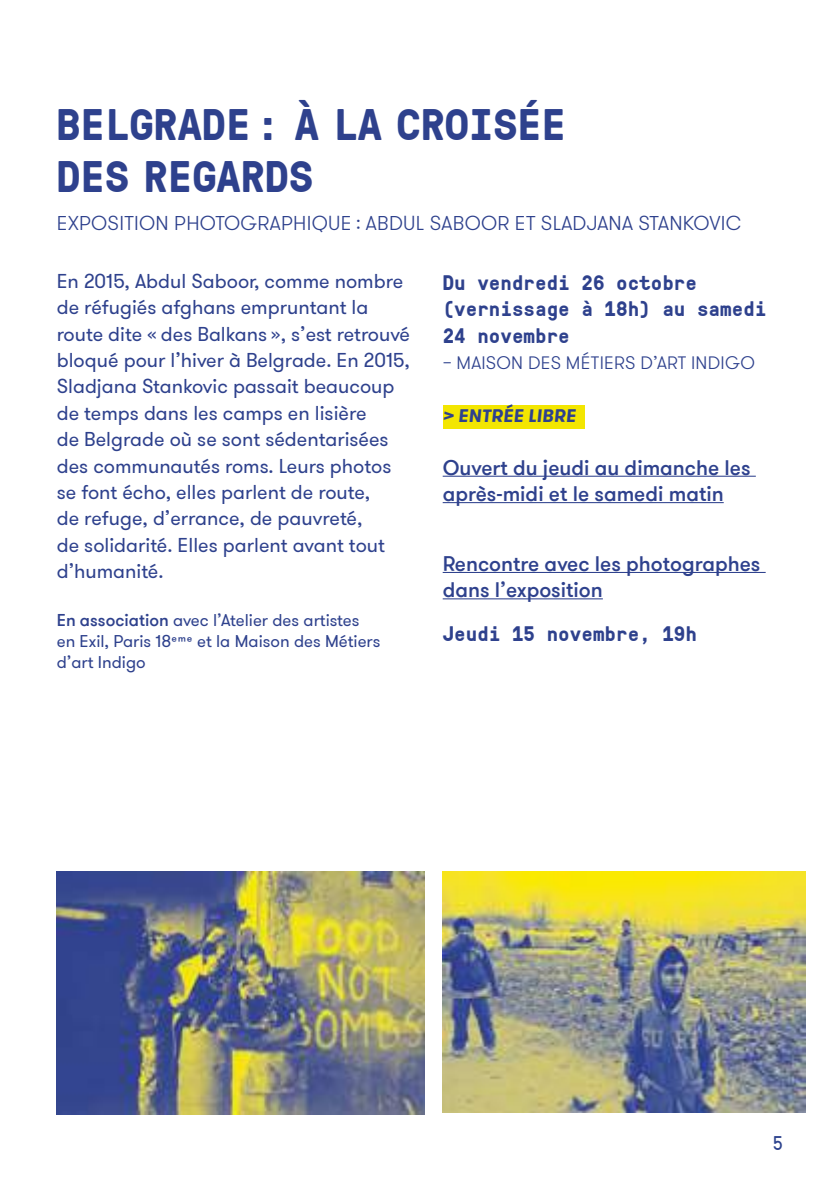
<style>
.page{position:relative;width:840px;height:1191px;background:#fff}
.page>*{position:absolute;margin:0;border:0;box-sizing:border-box;transform-origin:0 0}
.t1{font:700 44px/52px "GT Pressura Mono";color:#2e418d}
.t2{font:500 21px/26.4px "GT Walsheim Pro";color:#2e418d}
.t3{font:700 21px/26.4px "GT Pressura Mono";color:#2e418d}
.t4{font:20px/26.4px "GT Walsheim Pro";color:#2e418d}
.t5{font:300 20px "GT Walsheim Pro";letter-spacing:.015em;color:#2e418d}
.t6{font:19.8px "GT Pressura Mono";color:#2c428d}
.t7{font:300 18px "GT Walsheim Pro";letter-spacing:.015em;color:#2e418d}
.t8{font:italic 700 18px "GT Walsheim Pro";letter-spacing:.015em;color:#2e418d}
.t9{font:17px/21px "GT Walsheim Pro";color:#2e418d}
.s1{font-weight:500}
</style>
<div class="page">
<img style="left:442px;top:871px;width:363px;height:241px">
<img style="left:57px;top:871px;width:367px;height:243px">
<div style="left:442px;top:405px;width:142px;height:23px;background:#f3e601"></div>
<hr style="left:442px;top:476px;width:313px;height:1px;background:#2e418d">
<hr style="left:442px;top:502px;width:281px;height:1px;background:#2e418d">
<hr style="left:442px;top:572px;width:323px;height:1px;background:#2e418d">
<hr style="left:442px;top:598px;width:160px;height:1px;background:#2e418d">
<h1 class="t1" style="left:57px;top:97px;width:510px">BELGRADE: À LA CROISÉE<br>DES REGARDS</h1>
<p class="t5" style="left:57px;top:210px;width:685px">EXPOSITION PHOTOGRAPHIQUE : ABDUL SABOOR ET SLADJANA STANKOVIC</p>
<p class="t4" style="left:57px;top:268px;width:354px">En 2015, Abdul Saboor, comme nombre de réfugiés afghans empruntant la route dite « des Balkans », s’est retrouvé bloqué pour l’hiver à Belgrade. En 2015, Sladjana Stankovic passait beaucoup de temps dans les camps en lisière<br>de Belgrade où se sont sédentarisées des communautés roms. Leurs photos se font écho, elles parlent de route,<br>de refuge, d’errance, de pauvreté,<br>de solidarité. Elles parlent avant tout d’humanité.</p>
<p class="t9" style="left:57px;top:609px;width:325px"><span class="s1">En association</span> avec l’Atelier des artistes en Exil, Paris 18eme et la Maison des Métiers d’art Indigo</p>
<p class="t3" style="left:442px;top:268px;width:325px">Du vendredi 26 octobre (vernissage à 18h) au samedi<br>24 novembre</p>
<p class="t7" style="left:442px;top:351px;width:313px">– MAISON DES MÉTIERS D’ART INDIGO</p>
<p class="t8" style="left:442px;top:404px;width:134px">&gt; ENTRÉE LIBRE</p>
<p class="t2" style="left:442px;top:454px;width:309px">Ouvert du jeudi au dimanche les après-midi et le samedi matin</p>
<p class="t2" style="left:442px;top:551px;width:319px">Rencontre avec les photographes dans l’exposition</p>
<p class="t3" style="left:442px;top:619px;width:256px">Jeudi 15 novembre, 19h</p>
<p class="t6" style="left:771px;top:1129px;width:12px">5</p>
</div>
